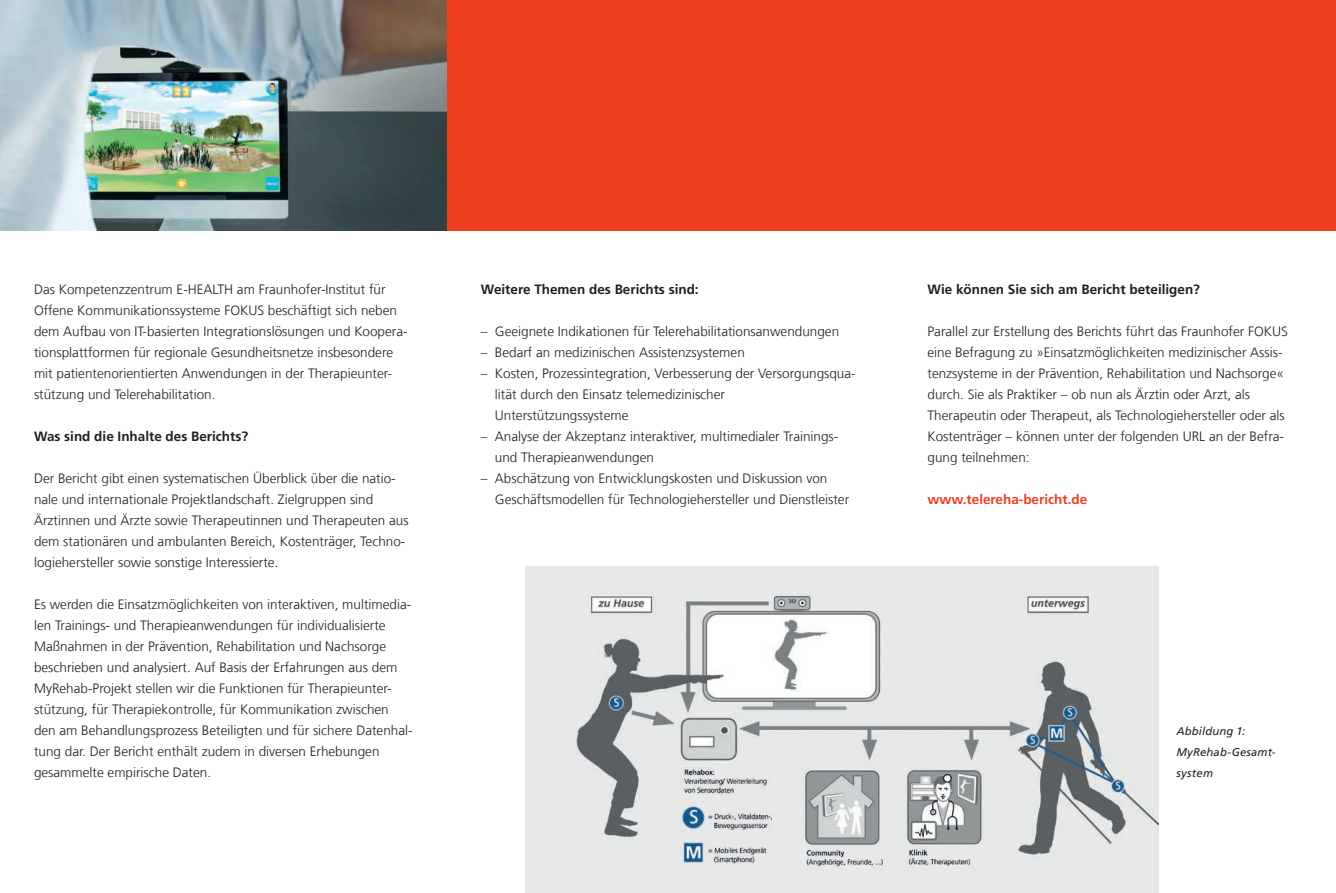
<style>
.page{position:relative;width:1336px;height:893px;background:#fff}
.page>*{position:absolute;margin:0;border:0;box-sizing:border-box;transform-origin:0 0}
.Running_text{font:300 13.5px/21px "Frutiger LT Com";color:#231f20}
.Subheadline_2__level{font:700 13.5px "Frutiger LT Com";color:#231f20}
.Running_text-2{font:700 13.5px "Frutiger LT Com";color:#ef3e22}
.Picture_caption{font:italic 11.25px/21px "Frutiger LT Com";letter-spacing:.015em;color:#231f20}
</style>
<div class="page">
<div style="left:0;top:0;width:1335px;height:231px;background:#ef3e22"></div>
<img style="left:526px;top:567px;width:632px;height:326px">
<img style="left:0;top:0;width:446px;height:231px">
<p class="Running_text" style="left:34px;top:279px;width:375px">Das Kompetenzzentrum E-HEALTH am Fraunhofer-Institut für Offene Kommunikationssysteme FOKUS beschäftigt sich neben dem Aufbau von IT-basierten Integrationslösungen und Koopera&shy;tionsplattformen für regionale Gesundheitsnetze insbesondere mit patientenorientierten Anwendungen in der Therapieunter&shy;stützung und Telerehabilitation.</p>
<p class="Subheadline_2__level" style="left:34px;top:428px;width:216px">Was sind die Inhalte des Berichts?</p>
<p class="Running_text" style="left:34px;top:468px;width:376px">Der Bericht gibt einen systematischen Überblick über die natio&shy;nale und internationale Projektlandschaft. Zielgruppen sind Ärztinnen und Ärzte sowie Therapeutinnen und Therapeuten aus dem stationären und ambulanten Bereich, Kostenträger, Techno&shy;logiehersteller sowie sonstige Interessierte.</p>
<p class="Running_text" style="left:34px;top:594px;width:380px">Es werden die Einsatzmöglichkeiten von interaktiven, multimedia&shy;len Trainings- und Therapieanwendungen für individualisierte Maßnahmen in der Prävention, Rehabilitation und Nachsorge beschrieben und analysiert. Auf Basis der Erfahrungen aus dem MyRehab-Projekt stellen wir die Funktionen für Therapieunter&shy;stützung, für Therapiekontrolle, für Kommunikation zwischen den am Behandlungsprozess Beteiligten und für sichere Datenhal&shy;tung dar. Der Bericht enthält zudem in diversen Erhebungen gesammelte empirische Daten.</p>
<p class="Subheadline_2__level" style="left:480px;top:281px;width:219px">Weitere Themen des Berichts sind:</p>
<p class="Running_text" style="left:480px;top:321px;width:360px">– Geeignete Indikationen für Telerehabilitationsanwendungen</p>
<p class="Running_text" style="left:480px;top:342px;width:265px">– Bedarf an medizinischen Assistenzsystemen</p>
<p class="Running_text" style="left:495px;top:363px;width:362px;text-indent:-14px">– Kosten, Prozessintegration, Verbesserung der Versorgungsqua&shy;lität durch den Einsatz telemedizinischer<br>Unterstützungssysteme</p>
<p class="Running_text" style="left:495px;top:426px;width:345px;text-indent:-14px">– Analyse der Akzeptanz interaktiver, multimedialer Trainings&shy;und Therapieanwendungen</p>
<p class="Running_text" style="left:495px;top:468px;width:356px;text-indent:-14px">– Abschätzung von Entwicklungskosten und Diskussion von<br>Geschäftsmodellen für Technologiehersteller und Dienstleister</p>
<p class="Subheadline_2__level" style="left:927px;top:281px;width:274px">Wie können Sie sich am Bericht beteiligen?</p>
<p class="Running_text" style="left:927px;top:321px;width:362px">Parallel zur Erstellung des Berichts führt das Fraunhofer FOKUS eine Befragung zu »Einsatzmöglichkeiten medizinischer Assis&shy;tenzsysteme in der Prävention, Rehabilitation und Nachsorge« durch. Sie als Praktiker – ob nun als Ärztin oder Arzt, als Therapeutin oder Therapeut, als Technologiehersteller oder als Kostenträger – können unter der folgenden URL an der Befra&shy;gung teilnehmen:</p>
<p class="Running_text-2" style="left:927px;top:491px;width:161px">www.telereha-bericht.de</p>
<p class="Picture_caption" style="left:1176px;top:721px;width:70px">Abbildung 1:</p>
<p class="Picture_caption" style="left:1176px;top:742px;width:100px">MyRehab-Gesamt&shy;system</p>
</div>
